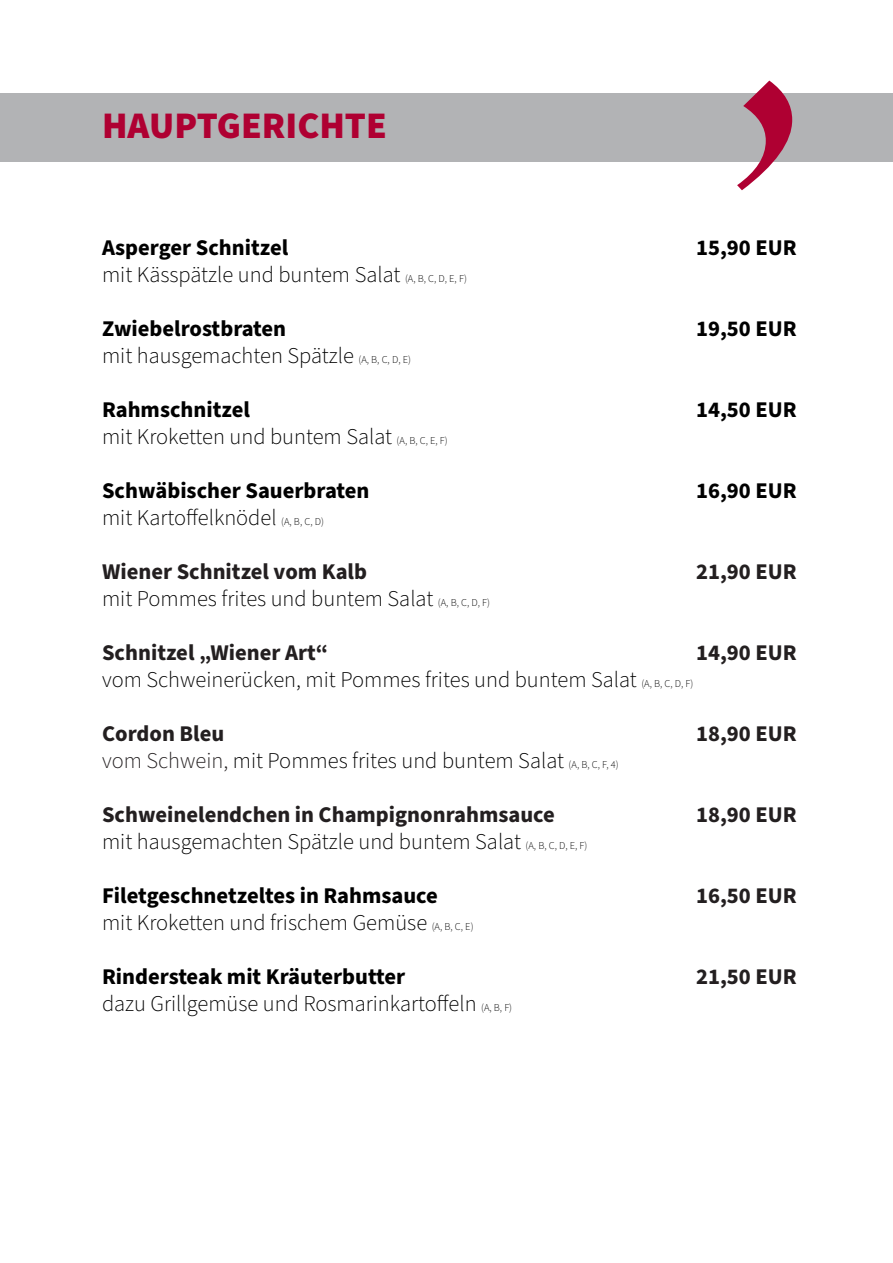
<style>
.page{position:relative;width:893px;height:1263px;background:#fff}
.page>*{position:absolute;margin:0;border:0;box-sizing:border-box;transform-origin:0 0}
.t1{font:900 37.5px "Source Sans Pro";color:#af0032}
.t2{font:300 22.5px "Source Sans Pro";color:#000}
.t3{font:700 22.5px "Source Sans Pro";color:#000}
.t4{font:700 22.5px "Source Sans Pro";color:#231f20}
.s1{font-size:10.5px}
.s2{color:#231f20}
</style>
<div class="page">
<div style="left:0;top:94px;width:893px;height:68px;background:#b2b3b5"></div>
<svg style="left:737px;top:81px;width:55px;height:109px"></svg>
<p class="t1" style="left:102px;top:99px;width:286px">HAUPTGERICHTE</p>
<p class="t3" style="left:102px;top:232px;width:188px">Asperger Schnitzel</p>
<p class="t3" style="left:696px;top:232px;width:102px">15,90 EUR</p>
<p class="t2" style="left:102px;top:259px;width:366px">mit Kässpätzle und buntem Salat <span class="s1">(A, B, C, D, E, F)</span></p>
<p class="t3" style="left:102px;top:313px;width:186px">Zwiebelrostbraten</p>
<p class="t3" style="left:696px;top:313px;width:102px">19,50 EUR</p>
<p class="t2" style="left:102px;top:340px;width:310px">mit hausgemachten Spätzle <span class="s1">(A, B, C, D, E)</span></p>
<p class="t3" style="left:102px;top:394px;width:149px">Rahmschnitzel</p>
<p class="t3" style="left:696px;top:394px;width:102px">14,50 EUR</p>
<p class="t2" style="left:102px;top:421px;width:347px">mit Kroketten und buntem Salat <span class="s1">(A, B, C, E, F)</span></p>
<p class="t3" style="left:102px;top:475px;width:269px">Schwäbischer Sauerbraten</p>
<p class="t3" style="left:696px;top:475px;width:102px">16,90 EUR</p>
<p class="t2" style="left:102px;top:502px;width:223px">mit Kartoffelknödel <span class="s1">(A, B, C, D)</span></p>
<p class="t4" style="left:102px;top:556px;width:267px">Wiener Schnitzel vom Kalb</p>
<p class="t4" style="left:696px;top:556px;width:102px">21,90 EUR</p>
<p class="t2" style="left:102px;top:583px;width:389px">mit Pommes frites und buntem Salat <span class="s1">(A, B, C, D, F)</span></p>
<p class="t4" style="left:102px;top:637px;width:228px">Schnitzel „Wiener Art“</p>
<p class="t4" style="left:696px;top:637px;width:102px">14,90 EUR</p>
<p class="t2" style="left:102px;top:664px;width:593px">vom Schweinerücken, mit Pommes frites und buntem Salat <span class="s1">(A, B, C, D, F)</span></p>
<p class="t4" style="left:102px;top:718px;width:124px">Cordon Bleu</p>
<p class="t4" style="left:696px;top:718px;width:102px">18,90 EUR</p>
<p class="t2" style="left:102px;top:745px;width:518px"><span class="s2">vom Schwein,</span> mit Pommes frites und buntem Salat <span class="s1">(A, B, C, F, 4)</span></p>
<p class="t4" style="left:102px;top:799px;width:454px">Schweinelendchen in Champignonrahmsauce</p>
<p class="t4" style="left:696px;top:799px;width:102px">18,90 EUR</p>
<p class="t2" style="left:102px;top:826px;width:487px">mit hausgemachten Spätzle und buntem Salat <span class="s1">(A, B, C, D, E, F)</span></p>
<p class="t3" style="left:102px;top:880px;width:337px">Filetgeschnetzeltes in Rahmsauce</p>
<p class="t4" style="left:696px;top:880px;width:102px">16,50 EUR</p>
<p class="t2" style="left:102px;top:907px;width:373px">mit Kroketten und frischem Gemüse <span class="s1">(A, B, C, E)</span></p>
<p class="t3" style="left:102px;top:961px;width:305px">Rindersteak mit Kräuterbutter</p>
<p class="t4" style="left:696px;top:961px;width:102px">21,50 EUR</p>
<p class="t2" style="left:102px;top:988px;width:412px">dazu Grillgemüse und Rosmarinkartoffeln <span class="s1">(A, B, F)</span></p>
</div>
